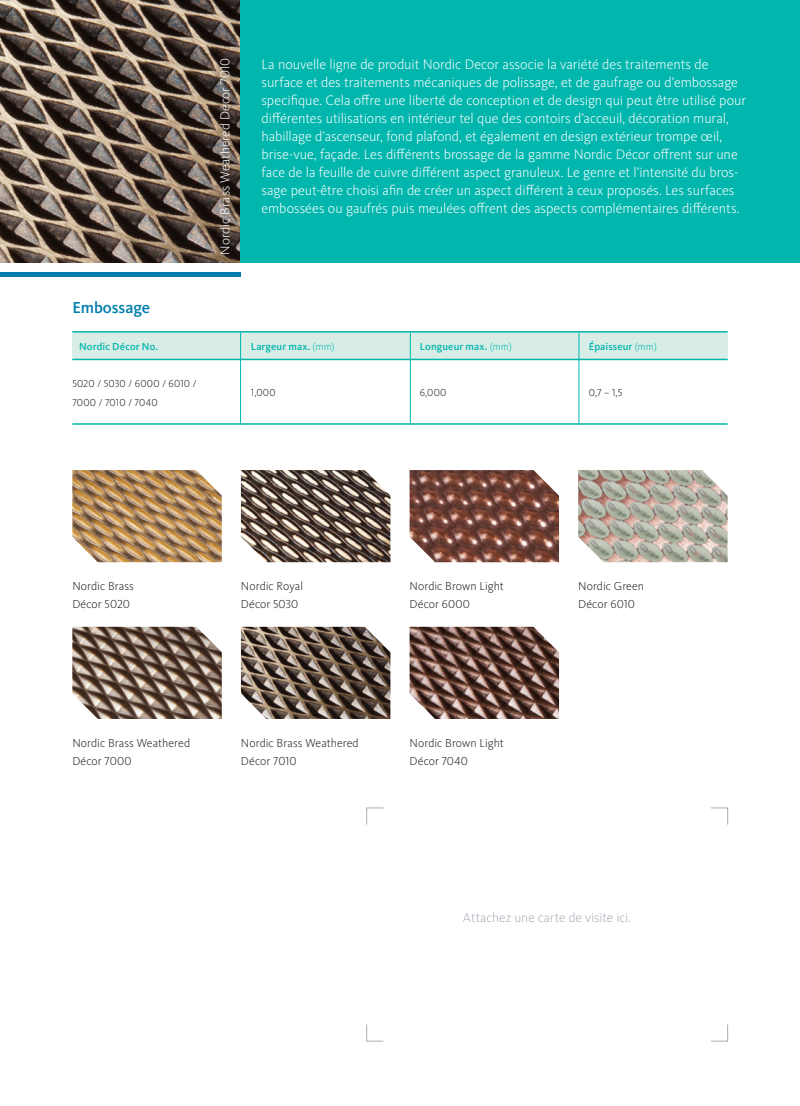
<style>
.page{position:relative;width:800px;height:1106px;background:#fff}
.page>*{position:absolute;margin:0;border:0;box-sizing:border-box;transform-origin:0 0}
.t1{font:500 16.5px "Kievit Pro";letter-spacing:-.005em;color:#007dad}
.t2{font:300 14.25px/18px "Kievit Pro";letter-spacing:-.005em;color:#fff}
.t3{font:300 13.5px "Kievit Pro";color:#fff}
.t4{font:300 13.5px "Kievit Pro";color:#a8aeb8}
.t5{font:300 12px/18.5px "Kievit Pro";letter-spacing:.005em;color:#231f20}
.t6{font:500 10.5px "Kievit Pro";letter-spacing:.01em;color:#00b6ad}
.t7{font:300 10.5px/18.5px "Kievit Pro";letter-spacing:.025em;color:#231f20}
.s1{font-weight:300}
</style>
<div class="page">
<hr style="left:0;top:272px;width:241px;height:4px;background:#007dad">
<img style="left:0;top:0;width:241px;height:262px">
<div style="left:241px;top:0;width:558px;height:262px;background:#00b6ad"></div>
<div style="left:72px;top:332px;width:655px;height:27px;background:#d7ede6"></div>
<hr style="left:72px;top:331px;width:655px;height:1px;background:#00b6ad">
<hr style="left:72px;top:359px;width:655px;height:1px;background:#00b6ad">
<hr style="left:72px;top:423px;width:655px;height:2px;background:#00b6ad">
<hr style="left:410px;top:332px;width:1px;height:93px;background:#00b6ad">
<hr style="left:240px;top:332px;width:1px;height:93px;background:#00b6ad">
<hr style="left:578px;top:332px;width:1px;height:93px;background:#00b6ad">
<img style="left:72px;top:627px;width:150px;height:92px">
<img style="left:241px;top:470px;width:149px;height:92px">
<img style="left:241px;top:627px;width:149px;height:92px">
<img style="left:409px;top:470px;width:150px;height:92px">
<img style="left:409px;top:627px;width:150px;height:92px">
<img style="left:578px;top:470px;width:149px;height:92px">
<div style="left:213px;top:51px;width:24px;height:210px;background:#231f20;opacity:.75"></div>
<img style="left:72px;top:470px;width:150px;height:92px">
<svg style="left:366px;top:807px;width:18px;height:18px"></svg>
<svg style="left:366px;top:1024px;width:18px;height:17px"></svg>
<svg style="left:711px;top:807px;width:17px;height:18px"></svg>
<svg style="left:711px;top:1024px;width:17px;height:17px"></svg>
<p class="t1" style="left:72px;top:298px;width:79px">Embossage</p>
<p class="t6" style="left:79px;top:340px;width:81px">Nordic Décor No.</p>
<p class="t7" style="left:72px;top:374px;width:126px">5020 / 5030 / 6000 / 6010 /<br>7000 / 7010 / 7040</p>
<p class="t3" style="left:217px;top:254px;width:198px;rotate:-90deg">Nordic Brass Weathered Décor 7010</p>
<p class="t2" style="left:261px;top:55px;width:486px">La nouvelle ligne de produit Nordic Decor associe la variété des traitements de surface et des traitements mécaniques de polissage, et de gaufrage ou d’embossage specifique. Cela offre une liberté de conception et de design qui peut être utilisé pour différentes utilisations en intérieur tel que des contoirs d’acceuil, décoration mural, habillage d’ascenseur, fond plafond, et également en design extérieur trompe œil, brise-vue, façade. Les différents brossage de la gamme Nordic Décor offrent sur une face de la feuille de cuivre différent aspect granuleux. Le genre et l’intensité du bros&shy;sage peut-être choisi afin de créer un aspect différent à ceux proposés. Les surfaces embossées ou gaufrés puis meulées offrent des aspects complémentaires différents.</p>
<p class="t6" style="left:420px;top:340px;width:93px">Longueur max. <span class="s1">(mm)</span></p>
<p class="t6" style="left:588px;top:340px;width:69px">Épaisseur <span class="s1">(mm)</span></p>
<p class="t6" style="left:251px;top:340px;width:85px">Largeur max. <span class="s1">(mm)</span></p>
<p class="t7" style="left:251px;top:383px;width:26px">1,000</p>
<p class="t7" style="left:420px;top:383px;width:28px">6,000</p>
<p class="t7" style="left:588px;top:383px;width:35px">0,7 – 1,5</p>
<p class="t5" style="left:72px;top:576px;width:63px">Nordic Brass<br>Décor 5020</p>
<p class="t5" style="left:72px;top:733px;width:119px">Nordic Brass Weathered<br>Décor 7000</p>
<p class="t5" style="left:241px;top:576px;width:64px">Nordic Royal<br>Décor 5030</p>
<p class="t5" style="left:241px;top:733px;width:119px">Nordic Brass Weathered<br>Décor 7010</p>
<p class="t5" style="left:409px;top:576px;width:96px">Nordic Brown Light<br>Décor 6000</p>
<p class="t5" style="left:409px;top:733px;width:96px">Nordic Brown Light<br>Décor 7040</p>
<p class="t5" style="left:578px;top:576px;width:67px">Nordic Green<br>Décor 6010</p>
<p class="t4" style="left:463px;top:909px;width:169px">Attachez une carte de visite ici.</p>
</div>
